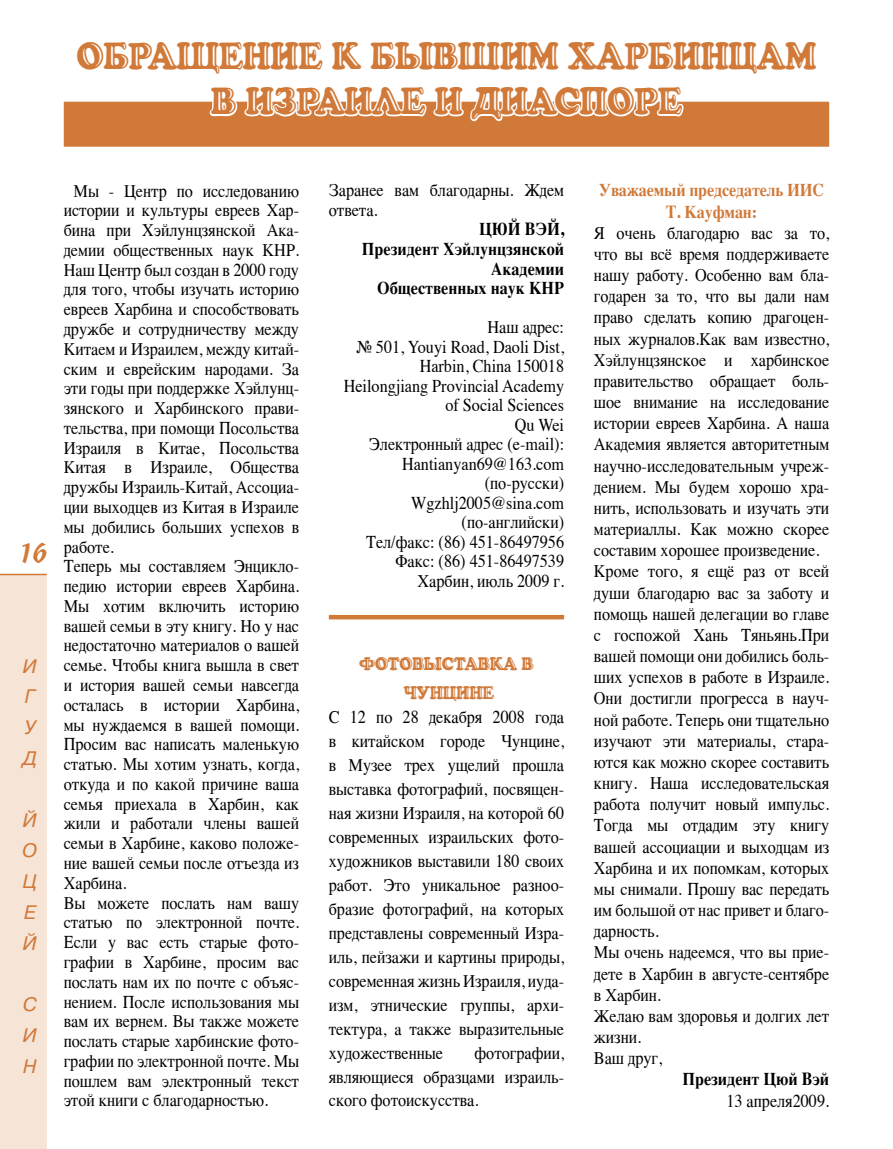
<style>
.page{position:relative;width:893px;height:1149px;background:#fff}
.page>*{position:absolute;margin:0;border:0;box-sizing:border-box;transform-origin:0 0}
.t1{font:900 37.5px/45px "Cooper Hilite CY";letter-spacing:-.02em;color:#d17938;text-align:center;scale:.9 1}
.t2{font:27px "Cascade Script";color:#d17938}
.t3{font:italic 19.5px/30.8px "Pragmatica C";color:#d17938;text-align:justify}
.t4{font:18px/19.8px "Times";color:#000;scale:.9 1}
.t5{font:700 18px/19.5px "Times";color:#000;text-align:right;scale:.9 1}
.t6{font:700 18px/21.1px "Times";letter-spacing:-.01em;color:#d17938;text-align:center;scale:.9 1}
.t7{font:900 18px/28.5px "Cooper Hilite CY";letter-spacing:-.03em;color:#d17938;text-align:center;scale:.9 1}
</style>
<div class="page">
<div style="left:0;top:574px;width:47px;height:574px;background:#f6e4d7"></div>
<hr style="left:0;top:573px;width:47px;height:2px;background:#d17938">
<div style="left:64px;top:102px;width:765px;height:45px;background:#d17938"></div>
<svg style="left:74px;top:101px;width:746px;height:21px"></svg>
<div style="left:329px;top:614px;width:235px;height:5px;background:#d17938"></div>
<h1 class="t1" style="left:77px;top:33px;width:823px">ОБРАЩЕНИЕ К БЫВШИМ ХАРБИНЦАМ<br>В ИЗРАИЛЕ И ДИАСПОРЕ</h1>
<h2 class="t2" style="left:17px;top:537px;width:32px">16</h2>
<p class="t3" style="left:23px;top:650px;width:16px">И Г У Д</p>
<p class="t3" style="left:22px;top:804px;width:16px">Й O Ц Е Й</p>
<p class="t3" style="left:23px;top:988px;width:16px">С И Н</p>
<p class="t4" style="left:64px;top:179px;width:263px;text-indent:10px">Мы - Центр по исследованию истории и культуры евреев Хар&shy;бина при Хэйлунцзянской Ака&shy;демии общественных наук КНР.<br>Наш Центр был создан в 2000 году для того, чтобы изучать историю евреев Харбина и способствовать дружбе и сотрудничеству между<br>Китаем и Израилем, между китай&shy;ским и еврейским народами. За эти годы при поддержке Хэйлунц&shy;зянского и Харбинского прави&shy;тельства, при помощи Посольства<br>Израиля в Китае, Посольства<br>Китая в Израиле, Общества дружбы Израиль-Китай, Ассоциа&shy;ции выходцев из Китая в Израиле мы добились больших успехов в работе.<br>Теперь мы составляем Энцикло&shy;педию истории евреев Харбина.<br>Мы хотим включить историю вашей семьи в эту книгу. Но у нас недостаточно материалов о вашей семье. Чтобы книга вышла в свет и история вашей семьи навсегда осталась в истории Харбина, мы нуждаемся в вашей помощи.<br>Просим вас написать маленькую статью. Мы хотим узнать, когда, откуда и по какой причине ваша семья приехала в Харбин, как жили и работали члены вашей семьи в Харбине, каково положе&shy;ние вашей семьи после отъезда из<br>Харбина.<br>Вы можете послать нам вашу статью по электронной почте.<br>Если у вас есть старые фото&shy;графии в Харбине, просим вас послать нам их по почте с объяс&shy;нением. После использования мы вам их вернем. Вы также можете послать старые харбинские фото&shy;графии по электронной почте. Мы пошлем вам электронный текст этой книги с благодарностью.</p>
<p class="t4" style="left:329px;top:179px;width:263px">Заранее вам благодарны. Ждем ответа.</p>
<p class="t5" style="left:362px;top:218px;width:226px">ЦЮЙ ВЭЙ,<br>Президент Хэйлунцзянской<br>Академии<br>Общественных наук КНР</p>
<p class="t4" style="left:344px;top:315px;width:246px;text-align:right">Наш адрес:<br>№ 501, Youyi Road, Daoli Dist,<br>Harbin, China 150018<br>Heilongjiang Provincial Academy of Social Sciences<br>Qu Wei<br>Электронный адрес (e-mail):<br>Hantianyan69@163.com (по-русски)<br>Wgzhlj2005@sina.com (по-английски)<br>Тел/факс: (86) 451-86497956<br>Факс: (86) 451-86497539<br>Харбин, июль 2009 г.</p>
<p class="t7" style="left:359px;top:649px;width:195px">ФОТОВЫСТАВКА В<br>ЧУНЦИНЕ</p>
<p class="t4" style="left:329px;top:703px;width:263px;line-height:24px;text-align:justify">С 12 по 28 декабря 2008 года в китайском городе Чунцине, в Музее трех ущелий прошла выставка фотографий, посвящен&shy;ная жизни Израиля, на которой 60 современных израильских фото&shy;художников выставили 180 своих работ. Это уникальное разноо&shy;бразие фотографий, на которых представлены современный Изра&shy;иль, пейзажи и картины природы, современная жизнь Израиля, иуда&shy;изм, этнические группы, архи&shy;тектура, а также выразительные художественные</p>
<p class="t4" style="left:329px;top:1038px;width:263px;line-height:24px;text-align:justify;text-indent:146px">фотографии, являющиеся образцами израиль&shy;ского фотоискусства.</p>
<p class="t6" style="left:599px;top:178px;width:252px">Уважаемый председатель ИИС<br>Т. Кауфман:</p>
<p class="t4" style="left:594px;top:220px;width:263px;line-height:21.1px">Я очень благодарю вас за то, что вы всё время поддерживаете нашу работу. Особенно вам бла&shy;годарен за то, что вы дали нам право сделать копию драгоцен&shy;ных журналов.Как вам известно,<br>Хэйлунцзянское и харбинское правительство обращает боль&shy;шое внимание на исследование истории евреев Харбина. А наша<br>Академия является авторитетным научно-исследовательным учреж&shy;дением. Мы будем хорошо хра&shy;нить, использовать и изучать эти материаллы. Как можно скорее составим хорошее произведение.<br>Кроме того, я ещё раз от всей души благодарю вас за заботу и помощь нашей делегации во главе с госпожой Хань Тяньянь.При вашей помощи они добились боль&shy;ших успехов в работе в Израиле.<br>Они достигли прогресса в науч&shy;ной работе. Теперь они тщательно изучают эти материалы, стара&shy;ются как можно скорее составить книгу. Наша исследовательская работа получит новый импульс.<br>Тогда мы отдадим эту книгу вашей ассоциации и выходцам из<br>Харбина и их попомкам, которых мы снимали. Прошу вас передать им большой от нас привет и благо&shy;дарность.<br>Мы очень надеемся, что вы прие&shy;дете в Харбин в августе-сентябре в Харбин.<br>Желаю вам здоровья и долгих лет жизни.<br>Ваш друг,</p>
<p class="t5" style="left:682px;top:1067px;width:165px">Президент Цюй Вэй</p>
<p class="t4" style="left:726px;top:1088px;width:116px">13 апреля2009.</p>
</div>
